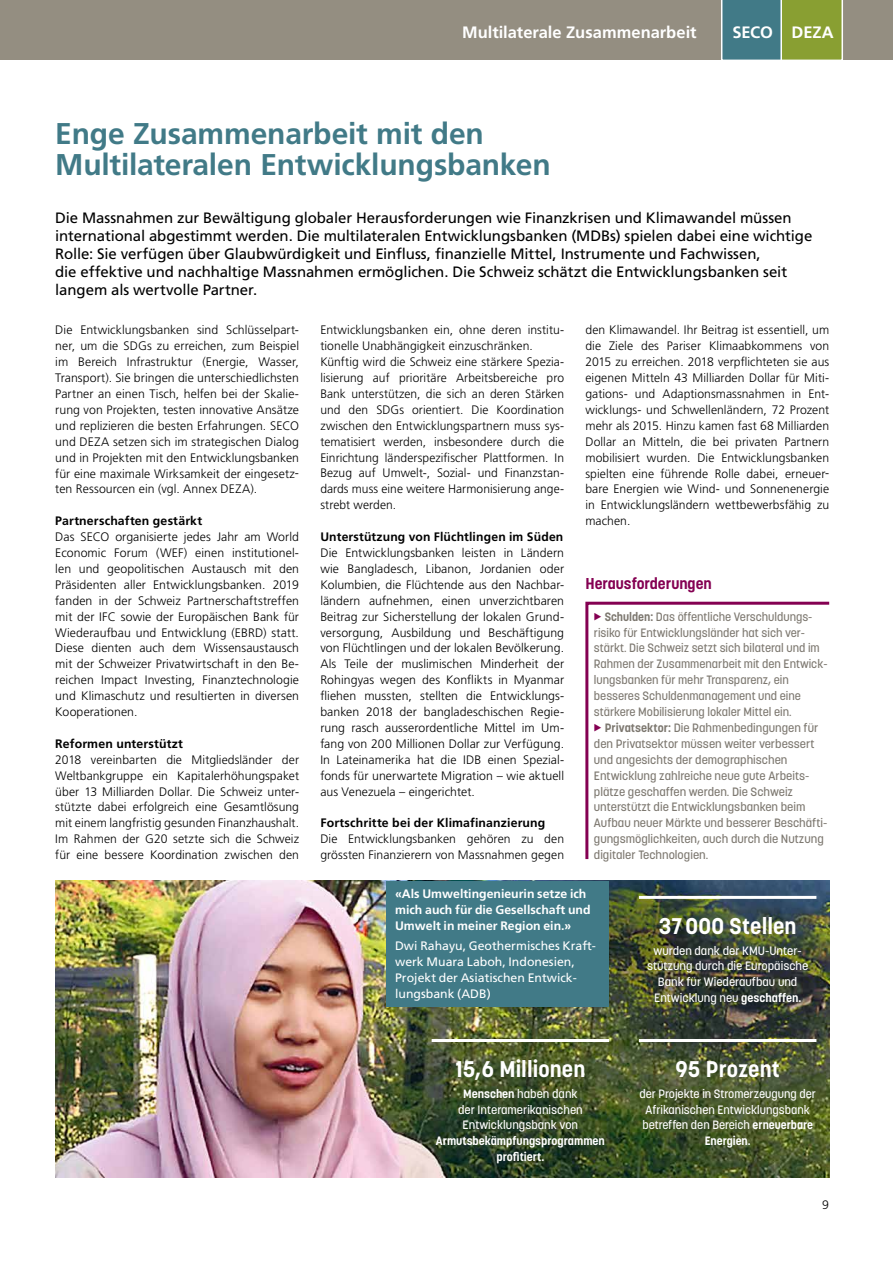
<style>
.page{position:relative;width:893px;height:1263px;background:#fff}
.page>*{position:absolute;margin:0;border:0;box-sizing:border-box;transform-origin:0 0}
.t1{font:700 30px/31.8px "Frutiger LT Pro";letter-spacing:-.005em;color:#417a87}
.t2{font:700 22.5px "Korolev";letter-spacing:.005em;color:#fff}
.t3{font:700 16.5px "Frutiger LT Pro";color:#fff}
.t4{font:700 15.6px "Korolev";color:#840052}
.t5{font:15px/18px "Frutiger LT Pro";letter-spacing:-.01em;color:#000}
.t6{font:300 12.3px/15.9px "Frutiger LT Pro";letter-spacing:.005em;color:#000;text-align:justify}
.t7{font:700 12.3px "Frutiger LT Pro";letter-spacing:.015em;color:#000}
.t8{font:12.3px/15.9px "Frutiger LT Pro";color:#fff}
.t9{font:700 12.3px/15.9px "Frutiger LT Pro";color:#fff}
.t10{font:500 12px/15.9px "Korolev";color:#7d7870}
.t11{font:500 12px/15.9px "Korolev";color:#fff;text-align:center}
.t12{font:700 12px/15.9px "Korolev";color:#fff;text-align:center}
.s1{font-weight:700}
</style>
<div class="page">
<div style="left:0;top:0;width:893px;height:60px;background:#948e81"></div>
<svg style="left:721px;top:0;width:122px;height:60px"></svg>
<img style="left:55px;top:881px;width:774px;height:296px">
<hr style="left:639px;top:896px;width:177px;height:3px;background:#fff">
<hr style="left:639px;top:1039px;width:177px;height:3px;background:#fff">
<svg style="left:585px;top:601px;width:245px;height:259px"></svg>
<hr style="left:432px;top:1039px;width:177px;height:3px;background:#fff">
<div style="left:387px;top:881px;width:222px;height:125px;background:#417a87"></div>
<svg style="left:595px;top:613px;width:6px;height:7px"></svg>
<svg style="left:595px;top:724px;width:6px;height:7px"></svg>
<h3 class="t3" style="left:462px;top:22px;width:236px">Multilaterale Zusammenarbeit</h3>
<h3 class="t3" style="left:732px;top:22px;width:103px">SECO DEZA</h3>
<h1 class="t1" style="left:55px;top:117px;width:497px">Enge Zusammenarbeit mit den<br>Multilateralen Entwicklungsbanken</h1>
<p class="t5" style="left:55px;top:209px;width:758px">Die Massnahmen zur Bewältigung globaler Herausforderungen wie Finanzkrisen und Klimawandel müssen international abgestimmt werden. Die multilateralen Entwicklungsbanken (MDBs) spielen dabei eine wichtige Rolle: Sie verfügen über Glaubwürdigkeit und Einfluss, finanzielle Mittel, Instrumente und Fachwissen,<br>die effektive und nachhaltige Massnahmen ermöglichen. Die Schweiz schätzt die Entwicklungsbanken seit langem als wertvolle Partner.</p>
<p class="t6" style="left:55px;top:322px;width:245px">Die Entwicklungsbanken sind Schlüsselpart&shy;ner, um die SDGs zu erreichen, zum Beispiel im Bereich Infrastruktur (Energie, Wasser, Transport). Sie bringen die unterschiedlichsten Partner an einen Tisch, helfen bei der Skalie&shy;rung von Projekten, testen innovative Ansätze und replizieren die besten Erfahrungen. SECO und DEZA setzen sich im strategischen Dialog und in Projekten mit den Entwicklungsbanken für eine maximale Wirksamkeit der eingesetz&shy;ten Ressourcen ein (vgl. Annex DEZA).</p>
<p class="t7" style="left:55px;top:514px;width:148px">Partnerschaften gestärkt</p>
<p class="t6" style="left:55px;top:529px;width:245px">Das SECO organisierte jedes Jahr am World Economic Forum (WEF) einen institutionel&shy;len und geopolitischen Austausch mit den Präsidenten aller Entwicklungsbanken. 2019 fanden in der Schweiz Partnerschaftstreffen mit der IFC sowie der Europäischen Bank für Wiederaufbau und Entwicklung (EBRD) statt.<br>Diese dienten auch dem Wissensaustausch mit der Schweizer Privatwirtschaft in den Be&shy;reichen Impact Investing, Finanztechnologie und Klimaschutz und resultierten in diversen Kooperationen.</p>
<p class="t7" style="left:55px;top:736px;width:129px">Reformen unterstützt</p>
<p class="t6" style="left:55px;top:752px;width:245px">2018 vereinbarten die Mitgliedsländer der Weltbankgruppe ein Kapitalerhöhungspaket über 13 Milliarden Dollar. Die Schweiz unter&shy;stützte dabei erfolgreich eine Gesamtlösung mit einem langfristig gesunden Finanzhaushalt.<br>Im Rahmen der G20 setzte sich die Schweiz für eine bessere Koordination zwischen den</p>
<p class="t6" style="left:320px;top:322px;width:245px;text-align:left">Entwicklungsbanken ein, ohne deren institu&shy;tionelle Unabhängigkeit einzuschränken.<br>Künftig wird die Schweiz eine stärkere Spezia&shy;lisierung auf prioritäre Arbeitsbereiche pro Bank unterstützen, die sich an deren Stärken und den SDGs orientiert. Die Koordination zwischen den Entwicklungspartnern muss sys&shy;tematisiert werden, insbesondere durch die Einrichtung länderspezifischer Plattformen. In Bezug auf Umwelt-, Sozial- und Finanzstan&shy;dards muss eine weitere Harmonisierung ange&shy;strebt werden.</p>
<p class="t7" style="left:320px;top:530px;width:245px">Unterstützung von Flüchtlingen im Süden</p>
<p class="t6" style="left:320px;top:545px;width:245px">Die Entwicklungsbanken leisten in Ländern wie Bangladesch, Libanon, Jordanien oder Kolumbien, die Flüchtende aus den Nachbar&shy;ländern aufnehmen, einen unverzichtbaren Beitrag zur Sicherstellung der lokalen Grund&shy;versorgung, Ausbildung und Beschäftigung von Flüchtlingen und der lokalen Bevölkerung.<br>Als Teile der muslimischen Minderheit der Rohingyas wegen des Konflikts in Myanmar fliehen mussten, stellten die Entwicklungs&shy;banken 2018 der bangladeschischen Regie&shy;rung rasch ausserordentliche Mittel im Um&shy;fang von 200 Millionen Dollar zur Verfügung.<br>In Lateinamerika hat die IDB einen Spezial&shy;fonds für unerwartete Migration – wie aktuell aus Venezuela – eingerichtet.</p>
<p class="t7" style="left:320px;top:816px;width:227px">Fortschritte bei der Klimafinanzierung</p>
<p class="t6" style="left:320px;top:831px;width:245px">Die Entwicklungsbanken gehören zu den grössten Finanzierern von Massnahmen gegen</p>
<p class="t6" style="left:585px;top:322px;width:245px">den Klimawandel. Ihr Beitrag ist essentiell, um die Ziele des Pariser Klimaabkommens von 2015 zu erreichen. 2018 verpflichteten sie aus eigenen Mitteln 43 Milliarden Dollar für Miti&shy;gations- und Adaptionsmassnahmen in Ent&shy;wicklungs- und Schwellenländern, 72 Prozent mehr als 2015. Hinzu kamen fast 68 Milliarden Dollar an Mitteln, die bei privaten Partnern mobilisiert wurden. Die Entwicklungsbanken spielten eine führende Rolle dabei, erneuer&shy;bare Energien wie Wind- und Sonnenenergie in Entwicklungsländern wettbewerbsfähig zu machen.</p>
<p class="t4" style="left:585px;top:573px;width:128px">Herausforderungen</p>
<p class="t10" style="left:594px;top:608px;width:235px;text-indent:11px"><span class="s1">Schulden:</span> Das öffentliche Verschuldungs&shy;risiko für Entwicklungsländer hat sich ver&shy;stärkt. Die Schweiz setzt sich bilateral und im Rahmen der Zusammenarbeit mit den Entwick&shy;lungsbanken für mehr Transparenz, ein besseres Schuldenmanagement und eine stärkere Mobilisierung lokaler Mittel ein.</p>
<p class="t10" style="left:594px;top:720px;width:235px;text-indent:11px"><span class="s1">Privatsektor:</span> Die Rahmenbedingungen für den Privatsektor müssen weiter verbessert und angesichts der demographischen Entwicklung zahlreiche neue gute Arbeits&shy;plätze geschaffen werden. Die Schweiz unterstützt die Entwicklungsbanken beim Aufbau neuer Märkte und besserer Beschäfti&shy;gungsmöglichkeiten, auch durch die Nutzung digitaler Technologien.</p>
<p class="t9" style="left:395px;top:886px;width:197px">«Als Umweltingenieurin setze ich mich auch für die Gesellschaft und<br>Umwelt in meiner Region ein.»</p>
<p class="t8" style="left:395px;top:938px;width:202px">Dwi Rahayu, Geothermisches Kraft&shy;werk Muara Laboh, Indonesien,<br>Projekt der Asiatischen Entwick&shy;lungsbank (ADB)</p>
<h2 class="t2" style="left:659px;top:912px;width:139px">37 000 Stellen</h2>
<p class="t11" style="left:647px;top:942px;width:163px">wurden dank der KMU-Unter&shy;stützung durch die Europäische<br>Bank für Wiederaufbau und<br>Entwicklung neu <span class="s1">geschaffen.</span></p>
<h2 class="t2" style="left:455px;top:1055px;width:131px">15,6 Millionen</h2>
<p class="t11" style="left:458px;top:1085px;width:126px"><span class="s1">Menschen</span> haben dank der Interamerikanischen<br>Entwicklungsbank von</p>
<p class="t12" style="left:436px;top:1133px;width:170px">Armutsbekämpfungsprogrammen profitiert.</p>
<h2 class="t2" style="left:675px;top:1055px;width:106px">95 Prozent</h2>
<p class="t11" style="left:639px;top:1085px;width:178px">der Projekte in Stromerzeugung der<br>Afrikanischen Entwicklungsbank betreffen den Bereich <span class="s1">erneuerbare<br>Energien.</span></p>
<p class="t6" style="left:822px;top:1197px;width:8px">9</p>
</div>
